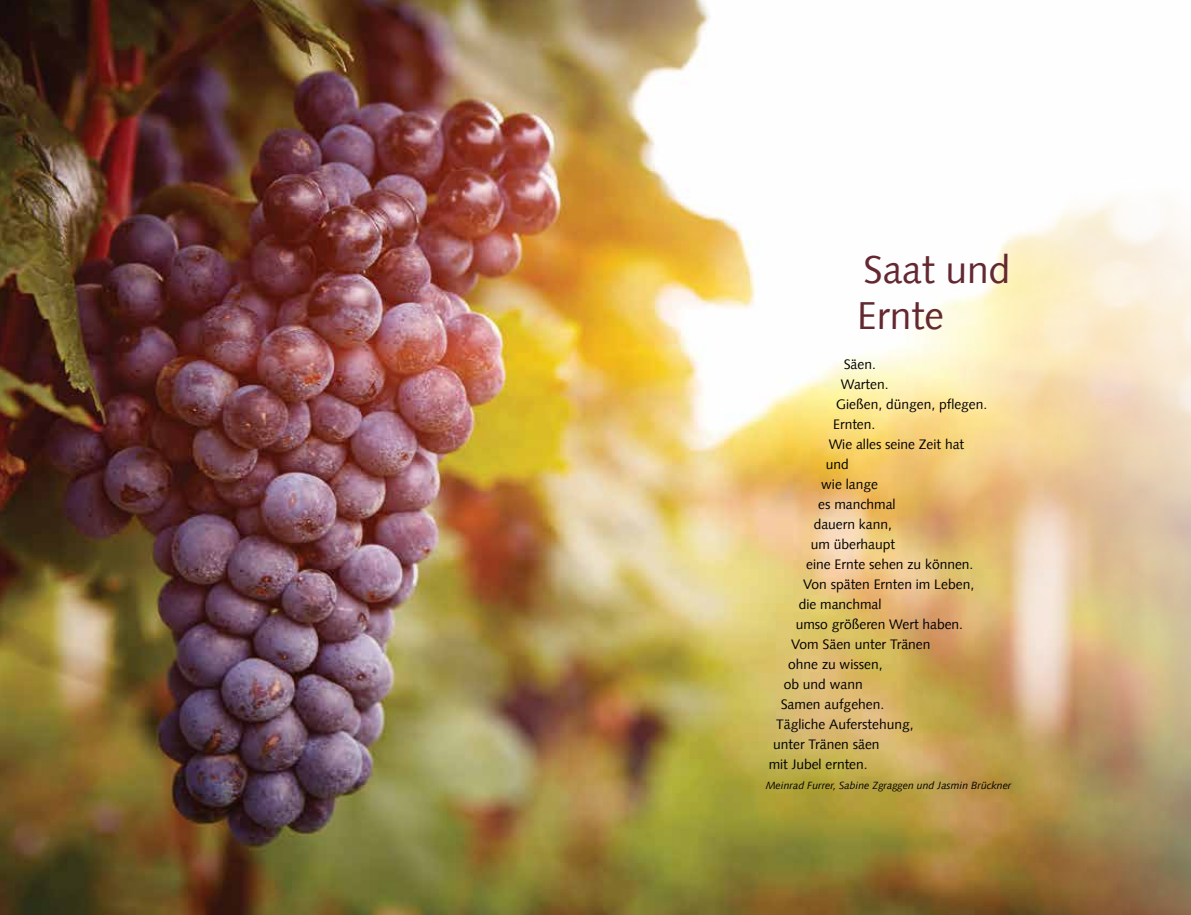
<style>
.page{position:relative;width:1191px;height:915px;background:#fff}
.page>*{position:absolute;margin:0;border:0;box-sizing:border-box;transform-origin:0 0}
.t1{font:39px/46.8px "Syntax LT";color:#632830}
.t2{font:13.8px "Syntax LT";color:#000}
.t3{font:italic 10.5px "Syntax LT";color:#000}
</style>
<div class="page">
<img style="left:0;top:0;width:1191px;height:914px">
<h1 class="t1" style="left:857px;top:246px;width:155px">Saat und<br>Ernte</h1>
<p class="t2" style="left:843px;top:356px;width:34px">Säen.</p>
<p class="t2" style="left:840px;top:376px;width:49px">Warten.</p>
<p class="t2" style="left:836px;top:396px;width:153px">Gießen, düngen, pflegen.</p>
<p class="t2" style="left:833px;top:416px;width:44px">Ernten.</p>
<p class="t2" style="left:828px;top:436px;width:137px">Wie alles seine Zeit hat</p>
<p class="t2" style="left:825px;top:456px;width:25px">und</p>
<p class="t2" style="left:821px;top:476px;width:58px">wie lange</p>
<p class="t2" style="left:818px;top:496px;width:79px">es manchmal</p>
<p class="t2" style="left:813px;top:516px;width:80px">dauern kann,</p>
<p class="t2" style="left:810px;top:536px;width:86px">um überhaupt</p>
<p class="t2" style="left:806px;top:556px;width:169px">eine Ernte sehen zu können.</p>
<p class="t2" style="left:803px;top:576px;width:172px">Von späten Ernten im Leben,</p>
<p class="t2" style="left:798px;top:596px;width:84px">die manchmal</p>
<p class="t2" style="left:795px;top:616px;width:169px">umso größeren Wert haben.</p>
<p class="t2" style="left:791px;top:636px;width:141px">Vom Säen unter Tränen</p>
<p class="t2" style="left:788px;top:655px;width:96px">ohne zu wissen,</p>
<p class="t2" style="left:783px;top:675px;width:81px">ob und wann</p>
<p class="t2" style="left:780px;top:695px;width:105px">Samen aufgehen.</p>
<p class="t2" style="left:776px;top:715px;width:139px">Tägliche Auferstehung,</p>
<p class="t2" style="left:773px;top:735px;width:108px">unter Tränen säen</p>
<p class="t2" style="left:768px;top:755px;width:100px">mit Jubel ernten.</p>
<p class="t3" style="left:765px;top:778px;width:247px">Meinrad Furrer, Sabine Zgraggen und Jasmin Brückner</p>
</div>
